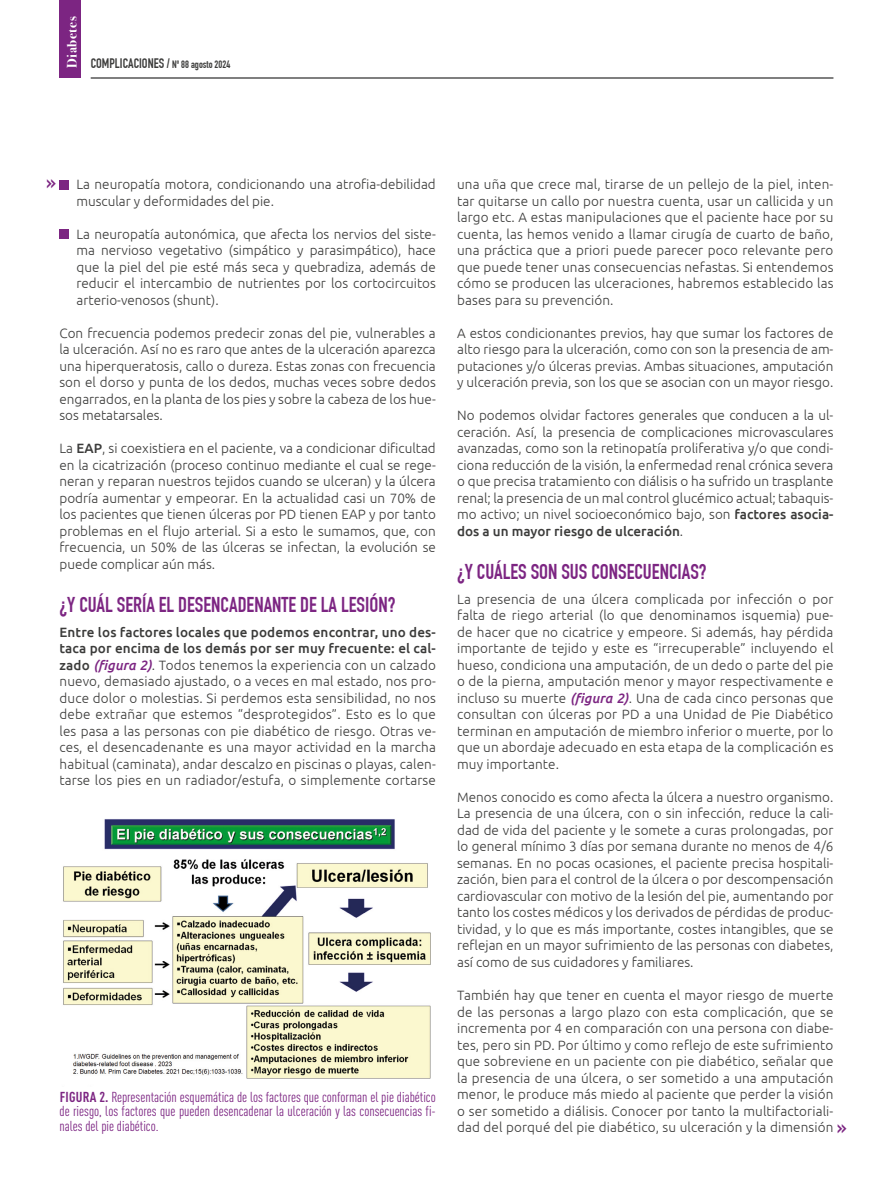
<style>
.page{position:relative;width:893px;height:1191px;background:#fff}
.page>*{position:absolute;margin:0;border:0;box-sizing:border-box;transform-origin:0 0}
.t1{font:22.5px "DIN Engschrift Std";color:#7c2582}
.t2{font:21px "DIN Engschrift Std";color:#7c2582}
.t3{font:condensed 14.25px/14.2px "DIN Pro";color:#7c2582;text-align:justify}
.t4{font:300 13.5px/16.5px "Ubuntu";color:#3c3c3b;text-align:justify}
.t5{font:13.5px "DIN Engschrift Std";color:#3c3c3b}
.t6{font:700 13.5px "Bodoni Svty Two ITCTT";letter-spacing:.04em;color:#fff}
.s1{font-size:10.5px}
.s2{font-weight:500}
.s3{font-weight:500;font-style:italic;color:#7c2582}
.s4{font-weight:700}
</style>
<div class="page">
<hr style="left:91px;top:78px;width:742px;height:1px;background:#000">
<div style="left:60px;top:0;width:21px;height:78px;background:#7c2582"></div>
<div style="left:60px;top:180px;width:9px;height:9px;background:#7c2582"></div>
<div style="left:60px;top:230px;width:9px;height:9px;background:#7c2582"></div>
<img style="left:63px;top:819px;width:368px;height:260px">
<p class="t6" style="left:61px;top:68px;width:53px;rotate:-90deg">Diabetes</p>
<p class="t5" style="left:91px;top:55px;width:141px">COMPLICACIONES / <span class="s1">Nº 88 agosto 2024</span></p>
<p class="t4" style="left:77px;top:176px;width:361px">La neuropatía motora, condicionando una atrofia-debilidad muscular y deformidades del pie.</p>
<p class="t4" style="left:77px;top:225px;width:361px">La neuropatía autonómica, que afecta los nervios del siste&shy;ma nervioso vegetativo (simpático y parasimpático), hace que la piel del pie esté más seca y quebradiza, además de reducir el intercambio de nutrientes por los cortocircuitos arterio-venosos (shunt).</p>
<p class="t4" style="left:60px;top:324px;width:378px">Con frecuencia podemos predecir zonas del pie, vulnerables a la ulceración. Así no es raro que antes de la ulceración aparezca una hiperqueratosis, callo o dureza. Estas zonas con frecuencia son el dorso y punta de los dedos, muchas veces sobre dedos engarrados, en la planta de los pies y sobre la cabeza de los hue&shy;sos metatarsales.</p>
<p class="t4" style="left:60px;top:440px;width:378px">La <span class="s2">EAP</span>, si coexistiera en el paciente, va a condicionar dificultad en la cicatrización (proceso continuo mediante el cual se rege&shy;neran y reparan nuestros tejidos cuando se ulceran) y la úlcera podría aumentar y empeorar. En la actualidad casi un 70% de los pacientes que tienen úlceras por PD tienen EAP y por tanto problemas en el flujo arterial. Si a esto le sumamos, que, con frecuencia, un 50% de las úlceras se infectan, la evolución se puede complicar aún más.</p>
<h2 class="t2" style="left:60px;top:592px;width:337px">¿Y CUÁL SERÍA EL DESENCADENANTE DE LA LESIÓN?</h2>
<p class="t4" style="left:60px;top:623px;width:378px"><span class="s2">Entre los factores locales que podemos encontrar, uno des&shy;taca por encima de los demás por ser muy frecuente: el cal&shy;zado</span> <span class="s3">(figura 2)</span>. Todos tenemos la experiencia con un calzado nuevo, demasiado ajustado, o a veces en mal estado, nos pro&shy;duce dolor o molestias. Si perdemos esta sensibilidad, no nos debe extrañar que estemos “desprotegidos”. Esto es lo que les pasa a las personas con pie diabético de riesgo. Otras ve&shy;ces, el desencadenante es una mayor actividad en la marcha habitual (caminata), andar descalzo en piscinas o playas, calen&shy;tarse los pies en un radiador/estufa, o simplemente cortarse</p>
<h1 class="t1" style="left:46px;top:168px;width:11px">»</h1>
<p class="t3" style="left:60px;top:1088px;width:378px"><span class="s4">FIGURA 2.</span> Representación esquemática de los factores que conforman el pie diabético de riesgo, los factores que pueden desencadenar la ulceración y las consecuencias fi&shy;nales del pie diabético.</p>
<p class="t4" style="left:457px;top:176px;width:378px">una uña que crece mal, tirarse de un pellejo de la piel, inten&shy;tar quitarse un callo por nuestra cuenta, usar un callicida y un largo etc. A estas manipulaciones que el paciente hace por su cuenta, las hemos venido a llamar cirugía de cuarto de baño, una práctica que a priori puede parecer poco relevante pero que puede tener unas consecuencias nefastas. Si entendemos cómo se producen las ulceraciones, habremos establecido las bases para su prevención.</p>
<p class="t4" style="left:457px;top:324px;width:378px">A estos condicionantes previos, hay que sumar los factores de alto riesgo para la ulceración, como con son la presencia de am&shy;putaciones y/o úlceras previas. Ambas situaciones, amputación y ulceración previa, son los que se asocian con un mayor riesgo.</p>
<p class="t4" style="left:457px;top:407px;width:378px">No podemos olvidar factores generales que conducen a la ul&shy;ceración. Así, la presencia de complicaciones microvasculares avanzadas, como son la retinopatía proliferativa y/o que condi&shy;ciona reducción de la visión, la enfermedad renal crónica severa o que precisa tratamiento con diálisis o ha sufrido un trasplante renal; la presencia de un mal control glucémico actual; tabaquis&shy;mo activo; un nivel socioeconómico bajo, son <span class="s2">factores asocia&shy;dos a un mayor riesgo de ulceración</span>.</p>
<h2 class="t2" style="left:457px;top:559px;width:251px">¿Y CUÁLES SON SUS CONSECUENCIAS?</h2>
<p class="t4" style="left:457px;top:590px;width:378px">La presencia de una úlcera complicada por infección o por falta de riego arterial (lo que denominamos isquemia) pue&shy;de hacer que no cicatrice y empeore. Si además, hay pérdida importante de tejido y este es “irrecuperable” incluyendo el hueso, condiciona una amputación, de un dedo o parte del pie o de la pierna, amputación menor y mayor respectivamente e incluso su muerte <span class="s3">(figura 2)</span>. Una de cada cinco personas que consultan con úlceras por PD a una Unidad de Pie Diabético terminan en amputación de miembro inferior o muerte, por lo que un abordaje adecuado en esta etapa de la complicación es muy importante.</p>
<p class="t4" style="left:457px;top:788px;width:378px">Menos conocido es como afecta la úlcera a nuestro organismo.<br>La presencia de una úlcera, con o sin infección, reduce la cali&shy;dad de vida del paciente y le somete a curas prolongadas, por lo general mínimo 3 días por semana durante no menos de 4/6 semanas. En no pocas ocasiones, el paciente precisa hospitali&shy;zación, bien para el control de la úlcera o por descompensación cardiovascular con motivo de la lesión del pie, aumentando por tanto los costes médicos y los derivados de pérdidas de produc&shy;tividad, y lo que es más importante, costes intangibles, que se reflejan en un mayor sufrimiento de las personas con diabetes, así como de sus cuidadores y familiares.</p>
<p class="t4" style="left:457px;top:986px;width:378px">También hay que tener en cuenta el mayor riesgo de muerte de las personas a largo plazo con esta complicación, que se incrementa por 4 en comparación con una persona con diabe&shy;tes, pero sin PD. Por último y como reflejo de este sufrimiento que sobreviene en un paciente con pie diabético, señalar que la presencia de una úlcera, o ser sometido a una amputación menor, le produce más miedo al paciente que perder la visión o ser sometido a diálisis. Conocer por tanto la multifactoriali&shy;dad del porqué del pie diabético, su ulceración y la dimensión</p>
<h1 class="t1" style="left:837px;top:1114px;width:11px">»</h1>
</div>
